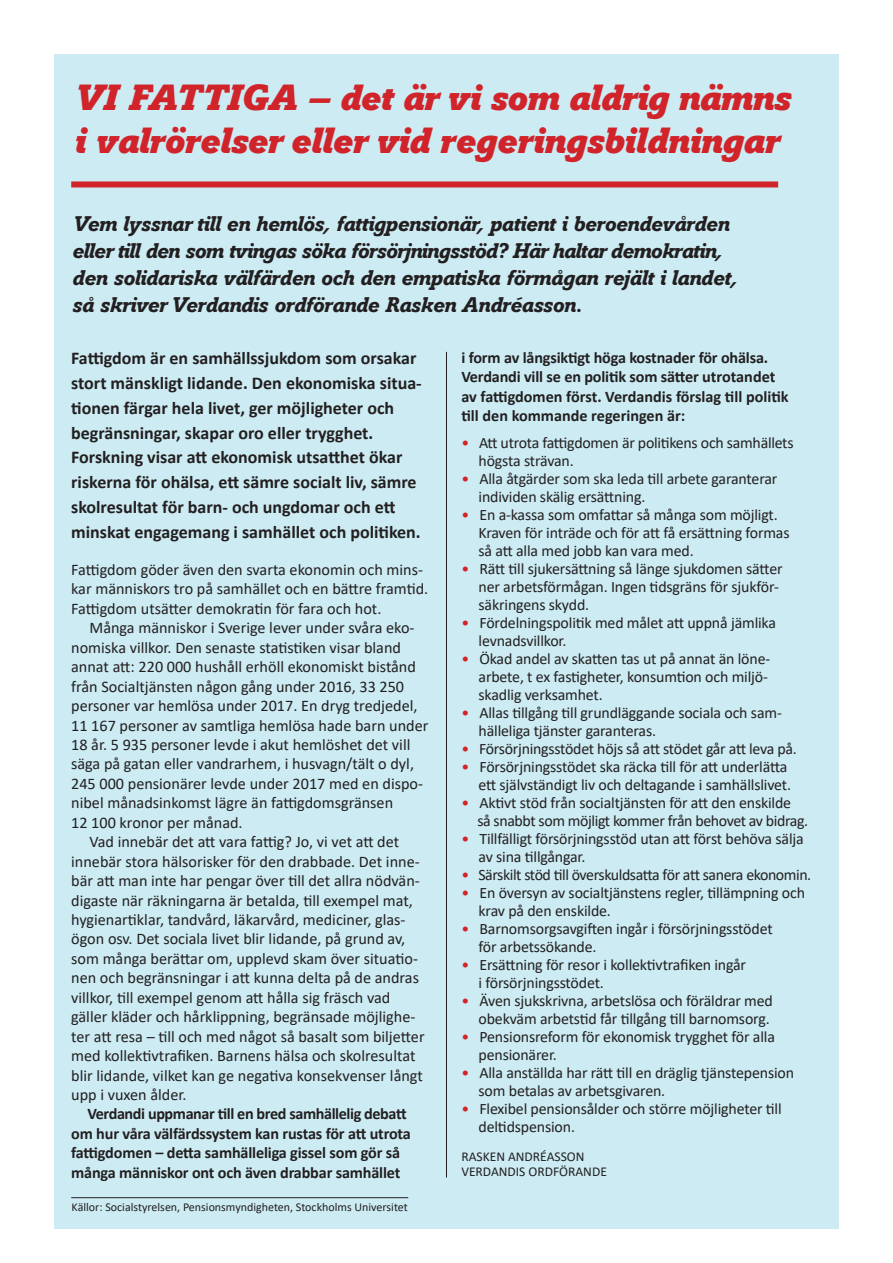
<style>
.page{position:relative;width:893px;height:1263px;background:#fff}
.page>*{position:absolute;margin:0;border:0;box-sizing:border-box;transform-origin:0 0}
.t1{font:italic 700 36px/43.2px "Osiris BQ";letter-spacing:-.01em;color:#d1232a}
.t2{font:italic 500 21px/27px "Osiris BQ";color:#231f20}
.t3{font:700 18px/24.8px "Calibri";color:#231f20}
.t4{font:16.2px/19.5px "Calibri";color:#231f20}
.t5{font:700 16.2px/19.5px "Calibri";letter-spacing:-.01em;color:#231f20}
.t6{font:15.9px/18px "Calibri";letter-spacing:-.01em;color:#231f20}
.t7{font:13.5px/15px "Calibri";color:#231f20}
.t8{font:12px "Calibri";color:#231f20}
.s1{color:#d1232a}
</style>
<div class="page">
<div style="left:54px;top:54px;width:785px;height:1175px;background:#ccebf3"></div>
<hr style="left:446px;top:352px;width:1px;height:825px;background:#231f20">
<div style="left:71px;top:181px;width:707px;height:6px;background:#d1232a"></div>
<hr style="left:71px;top:1197px;width:337px;height:1px;background:#231f20">
<h1 class="t1" style="left:74px;top:76px;width:718px">VI FATTIGA – det är vi som aldrig nämns i valrörelser eller vid regeringsbildningar</h1>
<p class="t2" style="left:72px;top:210px;width:666px">Vem lyssnar till en hemlös, fattigpensionär, patient i beroendevården eller till den som tvingas söka försörjningsstöd? Här haltar demokratin, den solidariska välfärden och den empatiska förmågan rejält i landet, så skriver Verdandis ordförande Rasken Andréasson.</p>
<p class="t3" style="left:71px;top:346px;width:352px">Fattigdom är en samhällssjukdom som orsakar stort mänskligt lidande. Den ekonomiska situa&shy;tionen färgar hela livet, ger möjligheter och begränsningar, skapar oro eller trygghet.<br>Forskning visar att ekonomisk utsatthet ökar riskerna för ohälsa, ett sämre socialt liv, sämre skolresultat för barn- och ungdomar och ett minskat engagemang i samhället och politiken.</p>
<p class="t4" style="left:71px;top:559px;width:359px">Fattigdom göder även den svarta ekonomin och mins&shy;kar människors tro på samhället och en bättre framtid.<br>Fattigdom utsätter demokratin för fara och hot.</p>
<p class="t4" style="left:90px;top:618px;width:326px">Många människor i Sverige lever under svåra eko-</p>
<p class="t4" style="left:71px;top:637px;width:331px">nomiska villkor. Den senaste statistiken visar bland</p>
<p class="t4" style="left:71px;top:657px;width:346px">annat att: 220 000 hushåll erhöll ekonomiskt bistånd</p>
<p class="t4" style="left:71px;top:676px;width:334px">från Socialtjänsten någon gång under 2016, 33 250</p>
<p class="t4" style="left:71px;top:696px;width:348px">personer var hemlösa under 2017. En dryg tredjedel,</p>
<p class="t4" style="left:71px;top:715px;width:359px">11 167 personer av samtliga hemlösa hade barn under</p>
<p class="t4" style="left:71px;top:734px;width:341px">18 år. 5 935 personer levde i akut hemlöshet det vill</p>
<p class="t4" style="left:71px;top:754px;width:344px">säga på gatan eller vandrarhem, i husvagn/tält o dyl,</p>
<p class="t4" style="left:71px;top:773px;width:353px">245 000 pensionärer levde under 2017 med en dispo-</p>
<p class="t4" style="left:71px;top:793px;width:323px">nibel månadsinkomst lägre än fattigdomsgränsen</p>
<p class="t4" style="left:71px;top:812px;width:173px">12 100 kronor per månad.</p>
<p class="t4" style="left:90px;top:832px;width:311px">Vad innebär det att vara fattig? Jo, vi vet att det</p>
<p class="t4" style="left:71px;top:851px;width:350px">innebär stora hälsorisker för den drabbade. Det inne-</p>
<p class="t4" style="left:71px;top:870px;width:350px">bär att man inte har pengar över till det allra nödvän-</p>
<p class="t4" style="left:71px;top:890px;width:343px">digaste när räkningarna är betalda, till exempel mat,</p>
<p class="t4" style="left:71px;top:909px;width:336px">hygienartiklar, tandvård, läkarvård, mediciner, glas-</p>
<p class="t4" style="left:71px;top:929px;width:335px">ögon osv. Det sociala livet blir lidande, på grund av,</p>
<p class="t4" style="left:71px;top:948px;width:348px">som många berättar om, upplevd skam över situatio-</p>
<p class="t4" style="left:71px;top:968px;width:349px">nen och begränsningar i att kunna delta på de andras</p>
<p class="t4" style="left:71px;top:987px;width:321px">villkor, till exempel genom att hålla sig fräsch vad</p>
<p class="t4" style="left:71px;top:1007px;width:346px">gäller kläder och hårklippning, begränsade möjlighe-</p>
<p class="t4" style="left:71px;top:1026px;width:355px">ter att resa – till och med något så basalt som biljetter</p>
<p class="t4" style="left:71px;top:1045px;width:346px">med kollektivtrafiken. Barnens hälsa och skolresultat</p>
<p class="t4" style="left:71px;top:1065px;width:353px">blir lidande, vilket kan ge negativa konsekvenser långt</p>
<p class="t4" style="left:71px;top:1084px;width:117px">upp i vuxen ålder.</p>
<p class="t5" style="left:71px;top:1104px;width:341px;text-indent:16px">Verdandi uppmanar till en bred samhällelig debatt om hur våra välfärdssystem kan rustas för att utrota fattigdomen – detta samhälleliga gissel som gör så många människor ont och även drabbar samhället</p>
<p class="t8" style="left:72px;top:1199px;width:338px">Källor: Socialstyrelsen, Pensionsmyndigheten, Stockholms Universitet</p>
<p class="t5" style="left:461px;top:348px;width:329px">i form av långsiktigt höga kostnader för ohälsa.<br>Verdandi vill se en politik som sätter utrotandet av fattigdomen först. Verdandis förslag till politik till den kommande regeringen är:</p>
<p class="t6" style="left:479px;top:434px;width:317px;text-indent:-17px"><span class="s1">•</span> Att utrota fattigdomen är politikens och samhällets högsta strävan.</p>
<p class="t6" style="left:479px;top:470px;width:300px;text-indent:-17px"><span class="s1">•</span> Alla åtgärder som ska leda till arbete garanterar individen skälig ersättning.</p>
<p class="t6" style="left:479px;top:506px;width:313px;text-indent:-17px"><span class="s1">•</span> En a-kassa som omfattar så många som möjligt.<br>Kraven för inträde och för att få ersättning formas så att alla med jobb kan vara med.</p>
<p class="t6" style="left:479px;top:560px;width:306px;text-indent:-17px"><span class="s1">•</span> Rätt till sjukersättning så länge sjukdomen sätter ner arbetsförmågan. Ingen tidsgräns för sjukför&shy;säkringens skydd.</p>
<p class="t6" style="left:479px;top:614px;width:299px;text-indent:-17px"><span class="s1">•</span> Fördelningspolitik med målet att uppnå jämlika levnadsvillkor.</p>
<p class="t6" style="left:479px;top:650px;width:293px;text-indent:-17px"><span class="s1">•</span> Ökad andel av skatten tas ut på annat än löne&shy;arbete, t ex fastigheter, konsumtion och miljö&shy;skadlig verksamhet.</p>
<p class="t6" style="left:479px;top:704px;width:305px;text-indent:-17px"><span class="s1">•</span> Allas tillgång till grundläggande sociala och sam&shy;hälleliga tjänster garanteras.</p>
<p class="t6" style="left:461px;top:740px;width:337px"><span class="s1">•</span> Försörjningsstödet höjs så att stödet går att leva på.</p>
<p class="t6" style="left:461px;top:758px;width:331px;text-align:right"><span class="s1">•</span> Försörjningsstödet ska räcka till för att underlätta ett självständigt liv och deltagande i samhällslivet.</p>
<p class="t6" style="left:477px;top:794px;width:332px;text-indent:-16px"><span class="s1">•</span> Aktivt stöd från socialtjänsten för att den enskilde så snabbt som möjligt kommer från behovet av bidrag.</p>
<p class="t6" style="left:479px;top:830px;width:327px;text-indent:-17px"><span class="s1">•</span> Tillfälligt försörjningsstöd utan att först behöva sälja av sina tillgångar.</p>
<p class="t6" style="left:461px;top:866px;width:351px"><span class="s1">•</span> Särskilt stöd till överskuldsatta för att sanera ekonomin.</p>
<p class="t6" style="left:479px;top:884px;width:328px;text-indent:-17px"><span class="s1">•</span> En översyn av socialtjänstens regler, tillämpning och krav på den enskilde.</p>
<p class="t6" style="left:479px;top:920px;width:296px;text-indent:-17px"><span class="s1">•</span> Barnomsorgsavgiften ingår i försörjningsstödet för arbetssökande.</p>
<p class="t6" style="left:479px;top:956px;width:269px;text-indent:-17px"><span class="s1">•</span> Ersättning för resor i kollektivtrafiken ingår i försörjningsstödet.</p>
<p class="t6" style="left:461px;top:992px;width:313px;text-align:right"><span class="s1">•</span> Även sjukskrivna, arbetslösa och föräldrar med obekväm arbetstid får tillgång till barnomsorg.</p>
<p class="t6" style="left:479px;top:1028px;width:298px;text-indent:-17px"><span class="s1">•</span> Pensionsreform för ekonomisk trygghet för alla pensionärer.</p>
<p class="t6" style="left:479px;top:1064px;width:317px;text-indent:-17px"><span class="s1">•</span> Alla anställda har rätt till en dräglig tjänstepension som betalas av arbetsgivaren.</p>
<p class="t6" style="left:479px;top:1100px;width:305px;text-indent:-17px"><span class="s1">•</span> Flexibel pensionsålder och större möjligheter till deltidspension.</p>
<p class="t7" style="left:461px;top:1148px;width:147px">RASKEN ANDRÉASSON<br>VERDANDIS ORDFÖRANDE</p>
</div>
